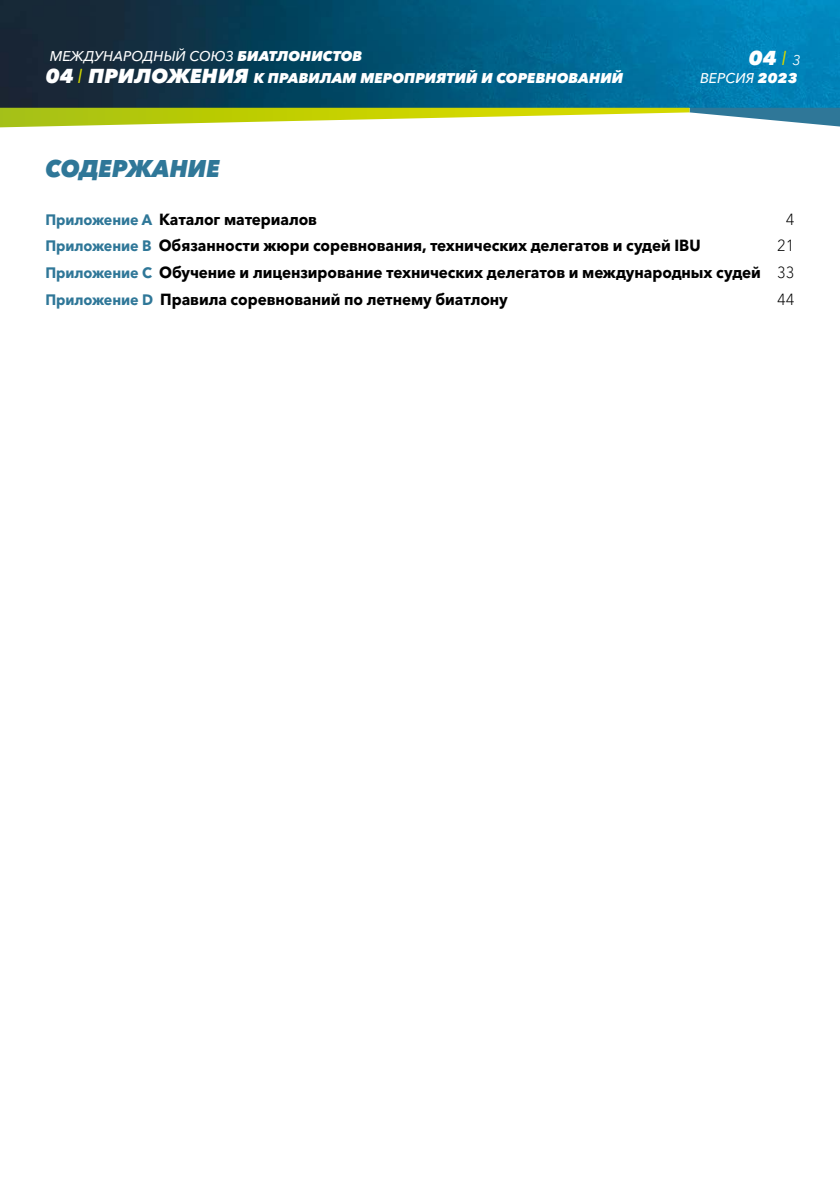
<style>
.page{position:relative;width:840px;height:1191px;background:#fff}
.page>*{position:absolute;margin:0;border:0;box-sizing:border-box;transform-origin:0 0}
.Grundtext{font:italic 800 24px "Avenir Next W1 G";letter-spacing:-.005em;color:#2f7798;scale:.95 1}
.t1{font:italic 800 20px "Avenir Next W1 G";color:#fff}
.Grundtext-2{font:700 16px "Avenir Next W1 G";letter-spacing:-.005em;color:#000;scale:.95 1}
.Grundtext-3{font:300 16px "Avenir Next W1 G";color:#000;scale:.95 1}
.t2{font:italic 800 14px/22px "Avenir Next W1 G";letter-spacing:.005em;color:#fff}
.t3{font:italic 500 14px "Avenir Next W1 G";letter-spacing:.005em;color:#fff}
.s1{font-weight:500}
.s2{font-size:20px}
.s3{font-weight:400;font-size:20px;color:#d3d800}
.s4{font-weight:400;color:#d3d800}
.s5{font-weight:400;font-size:14px}
.s6{font-weight:800}
.s7{font-size:15px;color:#2f7798}
.s8{font-weight:300}
</style>
<div class="page">
<img style="left:0;top:0;width:839px;height:108px">
<svg style="left:0;top:108px;width:839px;height:20px"></svg>
<p class="t2" style="left:46px;top:45px;width:578px"><span class="s1">MЕЖДУНАРОДНЫЙ СОЮЗ</span> БИАТЛОНИСТОВ<br><span class="s2">04</span> <span class="s3">I</span> <span class="s2">ПРИЛОЖЕНИЯ</span> К ПРАВИЛАМ МЕРОПРИЯТИЙ И СОРЕВНОВАНИЙ</p>
<p class="t1" style="left:748px;top:46px;width:53px">04 <span class="s4">I</span> <span class="s5">3</span></p>
<p class="t3" style="left:699px;top:70px;width:99px">ВЕРСИЯ <span class="s6">2023</span></p>
<p class="Grundtext" style="left:45px;top:154px;width:185px">СОДЕРЖАНИЕ</p>
<p class="Grundtext-2" style="left:45px;top:209px;width:287px"><span class="s7">Приложение A</span> Каталог материалов</p>
<p class="Grundtext-3" style="left:785px;top:209px;width:11px">4</p>
<p class="Grundtext-2" style="left:45px;top:236px;width:690px"><span class="s7">Приложение B</span> Обязанности жюри соревнования, технических делегатов и судей IBU</p>
<p class="Grundtext-3" style="left:776px;top:236px;width:20px">21</p>
<p class="Grundtext-2" style="left:45px;top:262px;width:789px"><span class="s7">Приложение C</span> Обучение и лицензирование технических делегатов и международных судей <span class="s8">33</span></p>
<p class="Grundtext-2" style="left:45px;top:289px;width:488px"><span class="s7">Приложение D</span> Правила соревнований по летнему биатлону</p>
<p class="Grundtext-3" style="left:776px;top:289px;width:20px">44</p>
</div>
